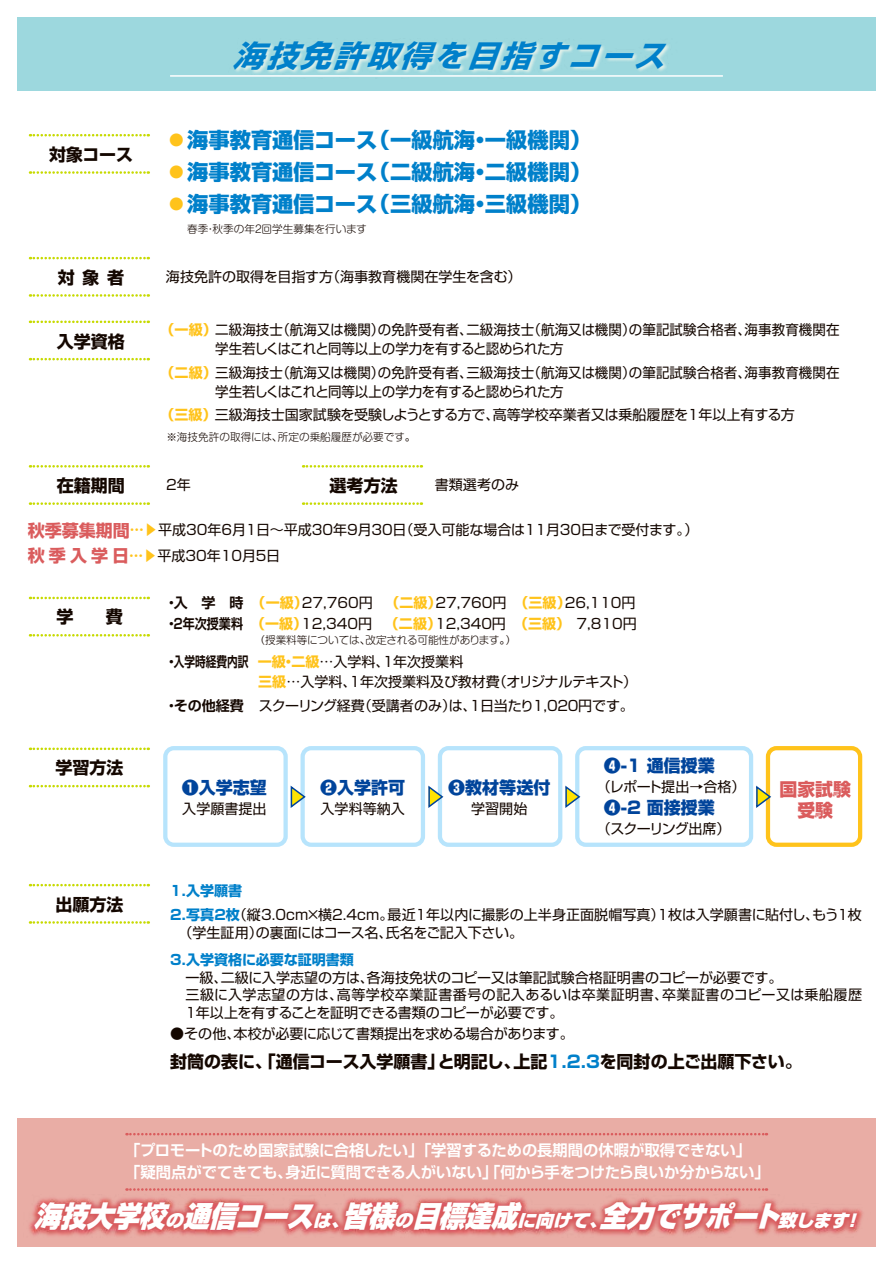
<style>
.page{position:relative;width:893px;height:1263px;background:#fff}
.page>*{position:absolute;margin:0;border:0;box-sizing:border-box;transform-origin:0 0}
.t1{font:italic 700 30px "Shin Go Pro";color:#0080ca}
.t2{font:italic 900 28.8px "Shin Go Pro";color:#fff;scale:.91 1}
.t3{font:800 21.3px "Shin Go Pro";color:#0080ca}
.t4{font:800 21.3px "Shin Go Pro";color:#ffe300}
.t5{font:800 17.85px/21.3px "Shin Go Pro";color:#da5c5d;text-align:center}
.t6{font:700 16.95px "Shin Go Pro";color:#140700}
.t7{font:800 16.95px "Shin Go Pro";color:#00449b}
.t8{font:700 15.3px/22px "Shin Go Pro De";color:#fff}
.t9{font:14.1px/20.4px "Shin Go Pro";color:#140700}
.t10{font:14.1px/19.2px "Shin Go Pro";color:#140700;scale:.96 1}
.t11{font:14.1px "Shin Go Pro";letter-spacing:-.045em;color:#140700}
.t12{font:14.1px "Shin Go Pro";letter-spacing:-.03em;color:#140700}
.t13{font:700 14.1px "Shin Go Pro";color:#0080ca}
.t14{font:14.1px "Shin Go Pro";letter-spacing:-.075em;color:#140700}
.t15{font:300 10.65px "Shin M Go Pro";color:#140700}
.s1{color:#ffc31b}
.s2{font-weight:700;color:#ffc31b}
.s3{font-weight:700;font-size:16.95px;color:#da5c5d}
.s4{font-family:"Shin Go Pro De";font-weight:700}
.s5{font-weight:700;color:#0080ca}
.s6{color:#0080ca}
.s7{font-size:17.25px}
</style>
<div class="page">
<div style="left:17px;top:17px;width:858px;height:74px;background:#9dd8de"></div>
<div style="left:17px;top:1119px;width:858px;height:128px;background:#e9ada5"></div>
<img style="left:29px;top:1143px;width:847px;height:104px">
<img style="left:235px;top:42px;width:434px;height:31px">
<hr style="left:170px;top:75px;width:553px;height:2px;background:#fff">
<div style="left:163px;top:746px;width:125px;height:101px;border:4px solid #b7e4fc;border-radius:9px"></div>
<div style="left:300px;top:746px;width:125px;height:101px;border:4px solid #b7e4fc;border-radius:9px"></div>
<div style="left:438px;top:746px;width:124px;height:101px;border:4px solid #b7e4fc;border-radius:9px"></div>
<div style="left:575px;top:746px;width:178px;height:101px;border:4px solid #b7e4fc;border-radius:9px"></div>
<div style="left:766px;top:746px;width:96px;height:101px;border:4px solid #ffc31b;border-radius:9px"></div>
<svg style="left:290px;top:784px;width:16px;height:25px"></svg>
<svg style="left:428px;top:784px;width:16px;height:25px"></svg>
<svg style="left:565px;top:784px;width:16px;height:25px"></svg>
<svg style="left:756px;top:784px;width:15px;height:25px"></svg>
<svg style="left:30px;top:134px;width:119px;height:2px"></svg>
<svg style="left:30px;top:171px;width:119px;height:3px"></svg>
<svg style="left:30px;top:257px;width:119px;height:2px"></svg>
<svg style="left:30px;top:294px;width:119px;height:3px"></svg>
<svg style="left:30px;top:321px;width:119px;height:2px"></svg>
<svg style="left:30px;top:358px;width:119px;height:2px"></svg>
<svg style="left:30px;top:465px;width:119px;height:3px"></svg>
<svg style="left:30px;top:502px;width:119px;height:3px"></svg>
<svg style="left:30px;top:597px;width:119px;height:2px"></svg>
<svg style="left:30px;top:634px;width:119px;height:2px"></svg>
<svg style="left:30px;top:747px;width:119px;height:3px"></svg>
<svg style="left:30px;top:785px;width:119px;height:2px"></svg>
<svg style="left:30px;top:884px;width:119px;height:2px"></svg>
<svg style="left:30px;top:921px;width:119px;height:3px"></svg>
<svg style="left:303px;top:465px;width:119px;height:3px"></svg>
<svg style="left:303px;top:502px;width:119px;height:3px"></svg>
<svg style="left:127px;top:1188px;width:640px;height:3px"></svg>
<svg style="left:127px;top:1133px;width:640px;height:2px"></svg>
<p class="t6" style="left:49px;top:141px;width:86px">対象コース</p>
<h1 class="t1" style="left:233px;top:32px;width:448px">海技免許取得を目指すコース</h1>
<h3 class="t3" style="left:166px;top:123px;width:427px"><span class="s1">●</span>海事教育通信コース（一級航海・一級機関）</h3>
<h3 class="t3" style="left:166px;top:155px;width:427px"><span class="s1">●</span>海事教育通信コース（二級航海・二級機関）</h3>
<h3 class="t3" style="left:166px;top:187px;width:427px"><span class="s1">●</span>海事教育通信コース（三級航海・三級機関）</h3>
<p class="t15" style="left:166px;top:221px;width:202px">　　春季・秋季の年２回学生募集を行います</p>
<p class="t6" style="left:58px;top:264px;width:68px">対象者</p>
<p class="t9" style="left:166px;top:265px;width:357px">海技免許の取得を目指す方（海事教育機関在学生を含む）</p>
<p class="t6" style="left:57px;top:328px;width:70px">入学資格</p>
<p class="t10" style="left:215px;top:318px;width:652px;text-indent:-55px"><span class="s2">（一級）</span>二級海技士（航海又は機関）の免許受有者、二級海技士（航海又は機関）の筆記試験合格者、海事教育機関在学生若しくはこれと同等以上の学力を有すると認められた方</p>
<p class="t10" style="left:215px;top:361px;width:652px;text-indent:-55px"><span class="s2">（二級）</span>三級海技士（航海又は機関）の免許受有者、三級海技士（航海又は機関）の筆記試験合格者、海事教育機関在学生若しくはこれと同等以上の学力を有すると認められた方</p>
<p class="t9" style="left:160px;top:403px;width:636px"><span class="s2">（三級）</span>三級海技士国家試験を受験しようとする方で、高等学校卒業者又は乗船履歴を１年以上有する方</p>
<p class="t15" style="left:166px;top:429px;width:250px">※海技免許の取得には、所定の乗船履歴が必要です。</p>
<p class="t6" style="left:57px;top:472px;width:70px">在籍期間</p>
<p class="t9" style="left:164px;top:472px;width:28px">２年</p>
<p class="t6" style="left:330px;top:472px;width:70px">選考方法</p>
<p class="t9" style="left:435px;top:472px;width:86px">書類選考のみ</p>
<p class="t9" style="left:28px;top:516px;width:672px;line-height:25.5px"><span class="s3">秋季募集期間</span><span class="s2">…▶</span>平成30年6月1日～平成30年9月30日（受入可能な場合は11月30日まで受付ます。）<span class="s3">秋季入学日</span><span class="s2">…▶</span>平成30年10月5日</p>
<p class="t6" style="left:56px;top:603px;width:68px">学　 費</p>
<p class="t6" style="left:56px;top:754px;width:70px">学習方法</p>
<p class="t6" style="left:56px;top:891px;width:70px">出願方法</p>
<p class="t9" style="left:164px;top:591px;width:474px"><span class="s4">・入 学 時　</span><span class="s2">（一級）</span>27,760円 　<span class="s2">（二級）</span>27,760円　<span class="s2">（三級）</span>26,110円<span class="s4">・２年次授業料</span> <span class="s2">（一級）</span>12,340円　 <span class="s2">（二級）</span>12,340円　<span class="s2">（三級）</span> 7,810円</p>
<p class="t15" style="left:254px;top:631px;width:263px">（授業料等については、改定される可能性があります。）</p>
<p class="t9" style="left:258px;top:650px;width:380px;text-indent:-94px"><span class="s4">・入学時経費内訳</span> <span class="s2">一級・二級</span>…入学料、１年次授業料　<br><span class="s2">三級</span>…入学料、１年次授業料及び教材費（オリジナルテキスト）</p>
<p class="t11" style="left:164px;top:694px;width:471px"><span class="s4">・その他経費</span> スクーリング経費（受講者のみ）は、１日当たり1,０２０円です。</p>
<p class="t7" style="left:182px;top:774px;width:87px">❶入学志望</p>
<p class="t9" style="left:182px;top:797px;width:86px">入学願書提出</p>
<p class="t7" style="left:604px;top:752px;width:112px">❹-1 通信授業</p>
<p class="t12" style="left:597px;top:775px;width:150px">（レポート提出→合格）</p>
<p class="t7" style="left:604px;top:794px;width:112px">❹-2 面接授業</p>
<p class="t14" style="left:597px;top:817px;width:135px">（スクーリング出席）</p>
<p class="t7" style="left:320px;top:774px;width:87px">❷入学許可</p>
<p class="t9" style="left:321px;top:797px;width:86px">入学料等納入</p>
<p class="t7" style="left:448px;top:774px;width:104px">❸教材等送付</p>
<p class="t9" style="left:471px;top:797px;width:58px">学習開始</p>
<h3 class="t4" style="left:286px;top:780px;width:23px">▶</h3>
<h3 class="t4" style="left:424px;top:780px;width:23px">▶</h3>
<h3 class="t4" style="left:561px;top:780px;width:23px">▶</h3>
<h3 class="t4" style="left:752px;top:780px;width:23px">▶</h3>
<p class="t5" style="left:779px;top:776px;width:73px">国家試験受験</p>
<p class="t9" style="left:170px;top:876px;width:693px;line-height:24.3px"><span class="s5">1．入学願書<br>2．写真２枚</span>（縦3.0cm×横2.4cm。最近１年以内に撮影の上半身正面脱帽写真）１枚は入学願書に貼付し、もう１枚</p>
<p class="t12" style="left:179px;top:921px;width:346px">（学生証用）の裏面にはコース名、氏名をご記入下さい。</p>
<p class="t13" style="left:170px;top:948px;width:185px">3．入学資格に必要な証明書類</p>
<p class="t9" style="left:184px;top:966px;width:680px;line-height:17.9px">一級、二級に入学志望の方は、各海技免状のコピー又は筆記試験合格証明書のコピーが必要です。<br>三級に入学志望の方は、高等学校卒業証書番号の記入あるいは卒業証明書、卒業証書のコピー又は乗船履歴<br>１年以上を有することを証明できる書類のコピーが必要です。</p>
<p class="t9" style="left:170px;top:1021px;width:405px">●その他、本校が必要に応じて書類提出を求める場合があります。</p>
<p class="t6" style="left:170px;top:1048px;width:633px">封筒の表に、「通信コース入学願書」と明記し、上記<span class="s6">1.2.3</span>を同封の上ご出願下さい。</p>
<p class="t8" style="left:125px;top:1138px;width:646px">「プロモートのため国家試験に合格したい」「学習するための長期間の休暇が取得できない」「疑問点がでてきても、身近に質問できる人がいない」「何から手をつけたら良いか分からない」</p>
<h2 class="t2" style="left:34px;top:1193px;width:917px">海技大学校<span class="s7">の</span>通信コース<span class="s7">は、</span>皆様<span class="s7">の</span>目標達成<span class="s7">に向けて、</span>全力でサポート<span class="s7">致します！</span></h2>
</div>
